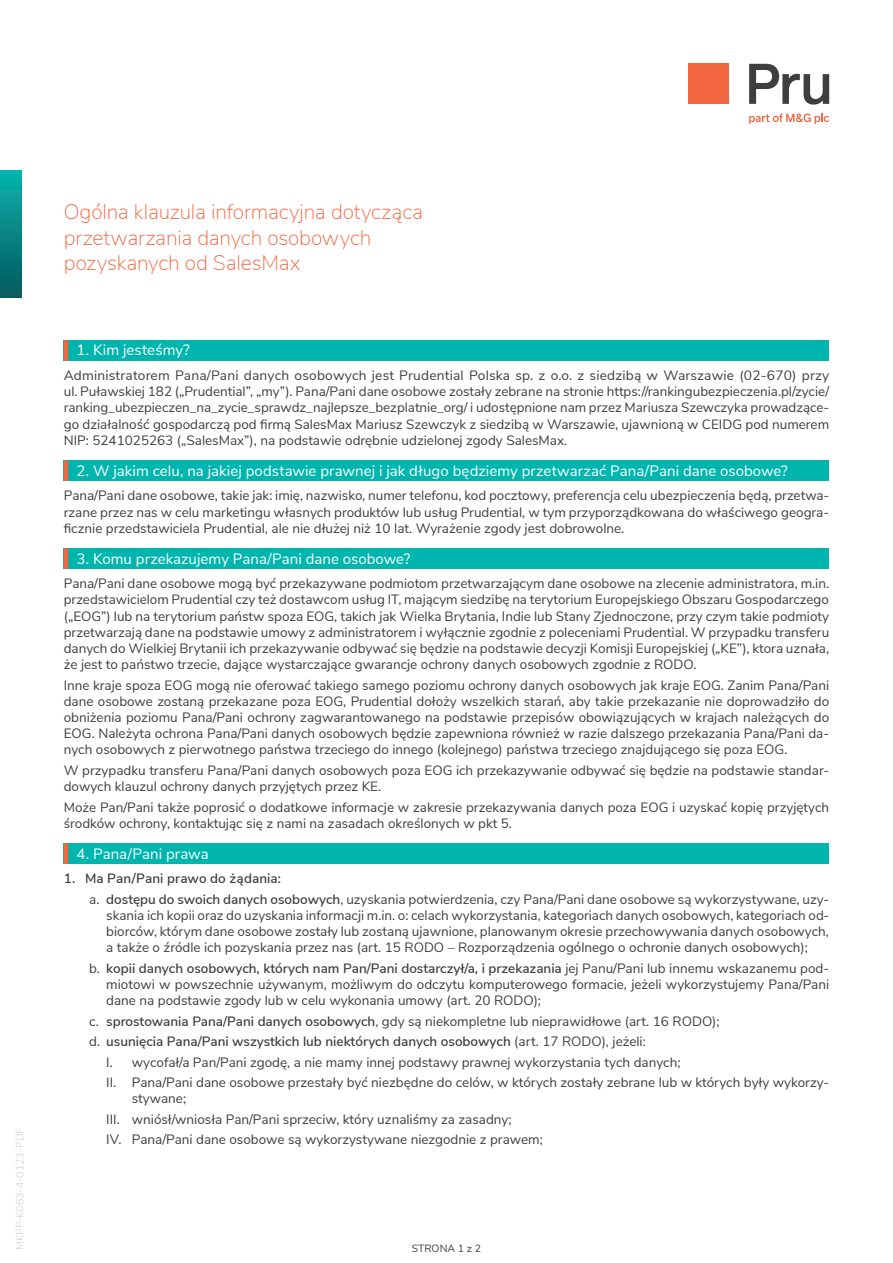
<style>
.page{position:relative;width:893px;height:1263px;background:#fff}
.page>*{position:absolute;margin:0;border:0;box-sizing:border-box;transform-origin:0 0}
.t1{font:200 21px/25.2px "Nunito Sans";letter-spacing:-.01em;color:#f26640}
.rozdział{font:15px "Nunito Sans";letter-spacing:.005em;color:#fff}
.tekst_9pt{font:13.5px/16.2px "Nunito Sans";color:#3e3e3f;text-align:justify}
.tekst_9pt-2{font:600 13.5px "Nunito Sans";color:#3e3e3f}
.t2{font:200 10.5px "Nunito Sans";color:#c2c3c6}
.t3{font:10.5px "Nunito Sans";color:#3e3e3f}
.s1{font-weight:600}
.s2{font-weight:400}
</style>
<div class="page">
<div style="left:64px;top:340px;width:765px;height:21px;background:#00b5ae"></div>
<hr style="left:64px;top:340px;width:4px;height:21px;background:#f26640">
<div style="left:64px;top:460px;width:765px;height:21px;background:#00b5ae"></div>
<hr style="left:64px;top:460px;width:4px;height:21px;background:#f26640">
<div style="left:64px;top:548px;width:765px;height:21px;background:#00b5ae"></div>
<hr style="left:64px;top:548px;width:4px;height:21px;background:#f26640">
<div style="left:64px;top:843px;width:765px;height:21px;background:#00b5ae"></div>
<hr style="left:64px;top:843px;width:4px;height:21px;background:#f26640">
<div style="left:0;top:170px;width:21px;height:128px;background:linear-gradient(to bottom,#09b3ad,#05595d)"></div>
<svg style="left:749px;top:64px;width:80px;height:41px"></svg>
<div style="left:689px;top:64px;width:40px;height:40px;background:#f26640"></div>
<svg style="left:749px;top:114px;width:80px;height:10px"></svg>
<p class="t2" style="left:12px;top:1250px;width:124px;rotate:-90deg">MKPP-K063-4-0123-PDF</p>
<p class="t1" style="left:64px;top:198px;width:361px">Ogólna klauzula informacyjna dotycząca przetwarzania danych osobowych</p>
<p class="t1" style="left:64px;top:249px;width:238px">pozyskanych od SalesMax</p>
<p class="rozdział" style="left:77px;top:339px;width:115px">1. Kim jesteśmy?</p>
<p class="tekst_9pt" style="left:64px;top:366px;width:767px">Administratorem Pana/Pani danych osobowych jest Prudential Polska sp. z o.o. z siedzibą w Warszawie (02-670) przy ul. Puławskiej 182 („Prudential”, „my”). Pana/Pani dane osobowe zostały zebrane na stronie https://rankingubezpieczenia.pl/zycie/ ranking_ubezpieczen_na_zycie_sprawdz_najlepsze_bezplatnie_org/ i udostępnione nam przez Mariusza Szewczyka prowadzące&shy;go działalność gospodarczą pod firmą SalesMax Mariusz Szewczyk z siedzibą w Warszawie, ujawnioną w CEIDG pod numerem NIP: 5241025263 („SalesMax”), na podstawie odrębnie udzielonej zgody SalesMax.</p>
<p class="rozdział" style="left:77px;top:459px;width:713px">2. W jakim celu, na jakiej podstawie prawnej i jak długo będziemy przetwarzać Pana/Pani dane osobowe?</p>
<p class="tekst_9pt" style="left:64px;top:487px;width:767px">Pana/Pani dane osobowe, takie jak: imię, nazwisko, numer telefonu, kod pocztowy, preferencja celu ubezpieczenia będą, przetwa&shy;rzane przez nas w celu marketingu własnych produktów lub usług Prudential, w tym przyporządkowana do właściwego geogra&shy;ficznie przedstawiciela Prudential, ale nie dłużej niż 10 lat. Wyrażenie zgody jest dobrowolne.</p>
<p class="rozdział" style="left:77px;top:547px;width:335px">3. Komu przekazujemy Pana/Pani dane osobowe?</p>
<p class="tekst_9pt" style="left:64px;top:575px;width:767px">Pana/Pani dane osobowe mogą być przekazywane podmiotom przetwarzającym dane osobowe na zlecenie administratora, m.in. przedstawicielom Prudential czy też dostawcom usług IT, mającym siedzibę na terytorium Europejskiego Obszaru Gospodarczego („EOG”) lub na terytorium państw spoza EOG, takich jak Wielka Brytania, Indie lub Stany Zjednoczone, przy czym takie podmioty przetwarzają dane na podstawie umowy z administratorem i wyłącznie zgodnie z poleceniami Prudential. W przypadku transferu danych do Wielkiej Brytanii ich przekazywanie odbywać się będzie na podstawie decyzji Komisji Europejskiej („KE”), ktora uznała, że jest to państwo trzecie, dające wystarczające gwarancje ochrony danych osobowych zgodnie z RODO.</p>
<p class="tekst_9pt" style="left:64px;top:676px;width:767px">Inne kraje spoza EOG mogą nie oferować takiego samego poziomu ochrony danych osobowych jak kraje EOG. Zanim Pana/Pani dane osobowe zostaną przekazane poza EOG, Prudential dołoży wszelkich starań, aby takie przekazanie nie doprowadziło do obniżenia poziomu Pana/Pani ochrony zagwarantowanego na podstawie przepisów obowiązujących w krajach należących do EOG. Należyta ochrona Pana/Pani danych osobowych będzie zapewniona również w razie dalszego przekazania Pana/Pani da&shy;nych osobowych z pierwotnego państwa trzeciego do innego (kolejnego) państwa trzeciego znajdującego się poza EOG.</p>
<p class="tekst_9pt" style="left:64px;top:761px;width:767px">W przypadku transferu Pana/Pani danych osobowych poza EOG ich przekazywanie odbywać się będzie na podstawie standar&shy;dowych klauzul ochrony danych przyjętych przez KE.</p>
<p class="tekst_9pt" style="left:64px;top:798px;width:767px">Może Pan/Pani także poprosić o dodatkowe informacje w zakresie przekazywania danych poza EOG i uzyskać kopię przyjętych środków ochrony, kontaktując się z nami na zasadach określonych w pkt 5.</p>
<p class="rozdział" style="left:77px;top:842px;width:134px">4. Pana/Pani prawa</p>
<p class="tekst_9pt-2" style="left:64px;top:869px;width:219px">1. Ma Pan/Pani prawo do żądania:</p>
<p class="tekst_9pt" style="left:106px;top:890px;width:724px;text-indent:-17px">a. <span class="s1">dostępu do swoich danych osobowych</span>, uzyskania potwierdzenia, czy Pana/Pani dane osobowe są wykorzystywane, uzy&shy;skania ich kopii oraz do uzyskania informacji m.in. o: celach wykorzystania, kategoriach danych osobowych, kategoriach od&shy;biorców, którym dane osobowe zostały lub zostaną ujawnione, planowanym okresie przechowywania danych osobowych, a także o źródle ich pozyskania przez nas (art. 15 RODO – Rozporządzenia ogólnego o ochronie danych osobowych);</p>
<p class="tekst_9pt" style="left:106px;top:959px;width:724px;text-indent:-17px">b. <span class="s1">kopii danych osobowych, których nam Pan/Pani dostarczył/a, i przekazania</span> jej Panu/Pani lub innemu wskazanemu pod&shy;miotowi w powszechnie używanym, możliwym do odczytu komputerowego formacie, jeżeli wykorzystujemy Pana/Pani dane na podstawie zgody lub w celu wykonania umowy (art. 20 RODO);</p>
<p class="tekst_9pt" style="left:89px;top:1012px;width:632px">c. <span class="s1">sprostowania Pana/Pani danych osobowych</span>, gdy są niekompletne lub nieprawidłowe (art. 16 RODO);</p>
<p class="tekst_9pt-2" style="left:89px;top:1031px;width:558px"><span class="s2">d.</span> usunięcia Pana/Pani wszystkich lub niektórych danych osobowych <span class="s2">(art. 17 RODO), jeżeli:</span></p>
<p class="tekst_9pt" style="left:106px;top:1053px;width:576px">I. wycofał/a Pan/Pani zgodę, a nie mamy innej podstawy prawnej wykorzystania tych danych;</p>
<p class="tekst_9pt" style="left:132px;top:1073px;width:699px;text-indent:-26px">II. Pana/Pani dane osobowe przestały być niezbędne do celów, w których zostały zebrane lub w których były wykorzy&shy;stywane;</p>
<p class="tekst_9pt" style="left:106px;top:1110px;width:407px">III. wniósł/wniosła Pan/Pani sprzeciw, który uznaliśmy za zasadny;</p>
<p class="tekst_9pt" style="left:106px;top:1130px;width:438px">IV. Pana/Pani dane osobowe są wykorzystywane niezgodnie z prawem;</p>
<p class="t3" style="left:412px;top:1241px;width:71px">STRONA 1 z 2</p>
</div>
